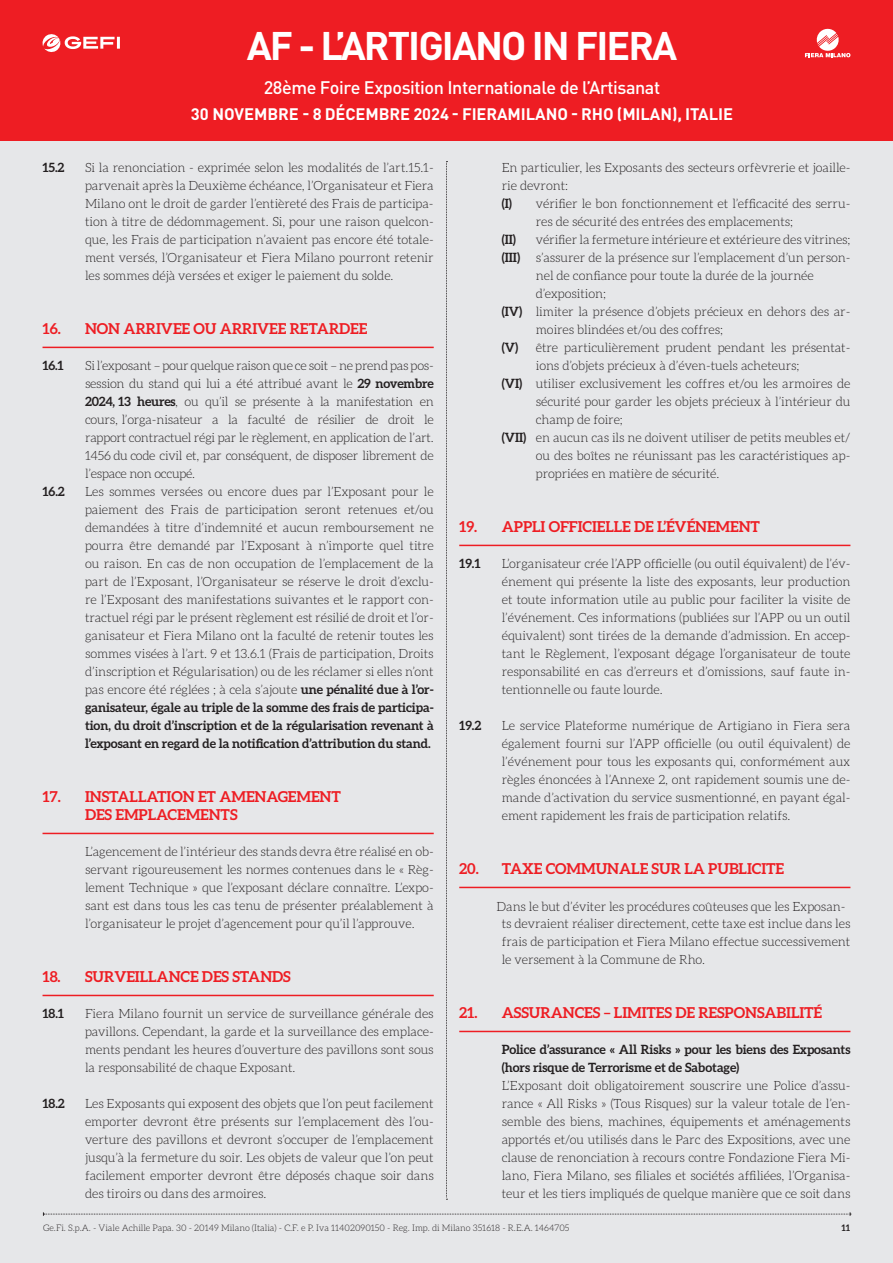
<style>
.page{position:relative;width:893px;height:1263px;background:#e6e7e9}
.page>*{position:absolute;margin:0;border:0;box-sizing:border-box;transform-origin:0 0}
.t1{font:700 39.45px "DIN Pro";letter-spacing:-.05em;color:#fff}
.t2{font:500 18px "DIN Pro";letter-spacing:-.025em;color:#fff}
.t3{font:700 16.5px "DIN Pro";letter-spacing:-.005em;color:#fff}
.t4{font:700 15px/18px "Aleo";letter-spacing:-.005em;color:#ee1d23}
.t5{font:300 12.75px/18px "Aleo";letter-spacing:-.005em;color:#231f20;text-align:justify}
.t6{font:700 12.75px/18px "Aleo";letter-spacing:-.005em;color:#231f20}
.t7{font:300 9px "Aleo";color:#231f20}
.t8{font:700 9px "Aleo";color:#231f20}
.s1{font-weight:700}
</style>
<div class="page">
<div style="left:0;top:0;width:893px;height:140px;background:#ee1d23"></div>
<svg style="left:43px;top:1212px;width:808px;height:4px"></svg>
<svg style="left:446px;top:161px;width:1px;height:1039px"></svg>
<svg style="left:42px;top:34px;width:78px;height:18px"></svg>
<svg style="left:805px;top:28px;width:45px;height:29px"></svg>
<hr style="left:43px;top:347px;width:391px;height:1px;background:#ee1d23">
<hr style="left:43px;top:833px;width:391px;height:1px;background:#ee1d23">
<hr style="left:43px;top:995px;width:391px;height:1px;background:#ee1d23">
<hr style="left:459px;top:545px;width:391px;height:1px;background:#ee1d23">
<hr style="left:459px;top:887px;width:391px;height:1px;background:#ee1d23">
<hr style="left:459px;top:1031px;width:391px;height:1px;background:#ee1d23">
<h1 class="t1" style="left:247px;top:13px;width:432px">AF - L’ARTIGIANO IN FIERA</h1>
<h2 class="t2" style="left:264px;top:73px;width:398px">28ème Foire Exposition Internationale de l’Artisanat</h2>
<p class="t3" style="left:191px;top:101px;width:543px">30 NOVEMBRE - 8 DÉCEMBRE 2024 - FIERAMILANO - RHO (MILAN), ITALIE</p>
<p class="t6" style="left:43px;top:159px;width:24px">15.2</p>
<p class="t5" style="left:85px;top:159px;width:350px">Si la renonciation - exprimée selon les modalités de l’art.15.1- parvenait après la Deuxième échéance, l’Organisateur et Fiera Milano ont le droit de garder l’entièreté des Frais de participa&shy;tion à titre de dédommagement. Si, pour une raison quelcon&shy;que, les Frais de participation n’avaient pas encore été totale&shy;ment versés, l’Organisateur et Fiera Milano pourront retenir les sommes déjà versées et exiger le paiement du solde.</p>
<p class="t4" style="left:43px;top:320px;width:326px">16. NON ARRIVEE OU ARRIVEE RETARDEE</p>
<p class="t6" style="left:43px;top:357px;width:23px">16.1</p>
<p class="t5" style="left:85px;top:357px;width:350px">Si l’exposant – pour quelque raison que ce soit – ne prend pas pos&shy;session du stand qui lui a été attribué avant le <span class="s1">29 novembre 2024, 13 heures</span>, ou qu’il se présente à la manifestation en cours, l’orga-nisateur a la faculté de résilier de droit le rapport contractuel régi par le règlement, en application de l’art.<br>1456 du code civil et, par conséquent, de disposer librement de l’espace non occupé.</p>
<p class="t6" style="left:43px;top:483px;width:24px">16.2</p>
<p class="t5" style="left:85px;top:483px;width:350px">Les sommes versées ou encore dues par l’Exposant pour le paiement des Frais de participation seront retenues et/ou demandées à titre d’indemnité et aucun remboursement ne pourra être demandé par l’Exposant à n’importe quel titre ou raison. En cas de non occupation de l’emplacement de la part de l’Exposant, l’Organisateur se réserve le droit d’exclu&shy;re l’Exposant des manifestations suivantes et le rapport con&shy;tractuel régi par le présent règlement est résilié de droit et l’or&shy;ganisateur et Fiera Milano ont la faculté de retenir toutes les sommes visées à l’art. 9 et 13.6.1 (Frais de participation, Droits d’inscription et Régularisation) ou de les réclamer si elles n’ont pas encore été réglées ; à cela s’ajoute <span class="s1">une pénalité due à l’or&shy;ganisateur, égale au triple de la somme des frais de participa&shy;tion, du droit d’inscription et de la régularisation revenant à l’exposant en regard de la notification d’attribution du stand.</span></p>
<p class="t4" style="left:85px;top:788px;width:257px;text-indent:-43px">17. INSTALLATION ET AMENAGEMENT<br>DES EMPLACEMENTS</p>
<p class="t5" style="left:85px;top:843px;width:350px">L’agencement de l’intérieur des stands devra être réalisé en ob&shy;servant rigoureusement les normes contenues dans le « Règ&shy;lement Technique » que l’exposant déclare connaître. L’expo&shy;sant est dans tous les cas tenu de présenter préalablement à l’organisateur le projet d’agencement pour qu’il l’approuve.</p>
<p class="t4" style="left:43px;top:968px;width:250px">18. SURVEILLANCE DES STANDS</p>
<p class="t6" style="left:43px;top:1005px;width:23px">18.1</p>
<p class="t5" style="left:85px;top:1005px;width:350px">Fiera Milano fournit un service de surveillance générale des pavillons. Cependant, la garde et la surveillance des emplace&shy;ments pendant les heures d’ouverture des pavillons sont sous la responsabilité de chaque Exposant.</p>
<p class="t6" style="left:43px;top:1095px;width:24px">18.2</p>
<p class="t5" style="left:85px;top:1095px;width:350px">Les Exposants qui exposent des objets que l’on peut facilement emporter devront être présents sur l’emplacement dès l’ou&shy;verture des pavillons et devront s’occuper de l’emplacement jusqu’à la fermeture du soir. Les objets de valeur que l’on peut facilement emporter devront être déposés chaque soir dans des tiroirs ou dans des armoires.</p>
<p class="t5" style="left:502px;top:159px;width:350px">En particulier, les Exposants des secteurs orfèvrerie et joaille-</p>
<p class="t5" style="left:502px;top:177px;width:68px">rie devront:</p>
<p class="t5" style="left:502px;top:195px;width:350px"><span class="s1">(I)</span> vérifier le bon fonctionnement et l’efficacité des serru-</p>
<p class="t5" style="left:536px;top:213px;width:259px">res de sécurité des entrées des emplacements;</p>
<p class="t5" style="left:502px;top:231px;width:350px"><span class="s1">(II)</span> vérifier la fermeture intérieure et extérieure des vitrines;</p>
<p class="t5" style="left:502px;top:249px;width:350px"><span class="s1">(III)</span> s’assurer de la présence sur l’emplacement d’un person-</p>
<p class="t5" style="left:536px;top:267px;width:280px">nel de confiance pour toute la durée de la journée</p>
<p class="t5" style="left:536px;top:285px;width:72px">d’exposition;</p>
<p class="t5" style="left:502px;top:303px;width:350px"><span class="s1">(IV)</span> limiter la présence d’objets précieux en dehors des ar-</p>
<p class="t5" style="left:536px;top:321px;width:189px">moires blindées et/ou des coffres;</p>
<p class="t5" style="left:502px;top:339px;width:350px"><span class="s1">(V)</span> être particulièrement prudent pendant les présentat-</p>
<p class="t5" style="left:536px;top:357px;width:265px">ions d’objets précieux à d’éven-tuels acheteurs;</p>
<p class="t5" style="left:502px;top:375px;width:350px"><span class="s1">(VI)</span> utiliser exclusivement les coffres et/ou les armoires de</p>
<p class="t5" style="left:536px;top:393px;width:316px">sécurité pour garder les objets précieux à l’intérieur du</p>
<p class="t5" style="left:536px;top:411px;width:89px">champ de foire;</p>
<p class="t5" style="left:502px;top:429px;width:350px"><span class="s1">(VII)</span> en aucun cas ils ne doivent utiliser de petits meubles et/</p>
<p class="t5" style="left:536px;top:447px;width:316px">ou des boîtes ne réunissant pas les caractéristiques ap-</p>
<p class="t5" style="left:536px;top:465px;width:185px">propriées en matière de sécurité.</p>
<p class="t4" style="left:459px;top:518px;width:302px">19. APPLI OFFICIELLE DE L’ÉVÉNEMENT</p>
<p class="t6" style="left:459px;top:555px;width:23px">19.1</p>
<p class="t5" style="left:502px;top:555px;width:350px">L’organisateur crée l’APP officielle (ou outil équivalent) de l’év&shy;énement qui présente la liste des exposants, leur production et toute information utile au public pour faciliter la visite de l’événement. Ces informations (publiées sur l’APP ou un outil équivalent) sont tirées de la demande d’admission. En accep&shy;tant le Règlement, l’exposant dégage l’organisateur de toute responsabilité en cas d’erreurs et d’omissions, sauf faute in&shy;tentionnelle ou faute lourde.</p>
<p class="t6" style="left:459px;top:717px;width:24px">19.2</p>
<p class="t5" style="left:502px;top:717px;width:350px">Le service Plateforme numérique de Artigiano in Fiera sera également fourni sur l’APP officielle (ou outil équivalent) de l’événement pour tous les exposants qui, conformément aux règles énoncées à l’Annexe 2, ont rapidement soumis une de&shy;mande d’activation du service susmentionné, en payant égal&shy;ement rapidement les frais de participation relatifs.</p>
<p class="t4" style="left:459px;top:860px;width:326px">20. TAXE COMMUNALE SUR LA PUBLICITE</p>
<p class="t5" style="left:502px;top:898px;width:350px;text-align:left;text-indent:-5px">Dans le but d’éviter les procédures coûteuses que les Exposan&shy;ts devraient réaliser directement, cette taxe est inclue dans les frais de participation et Fiera Milano effectue successivement le versement à la Commune de Rho.</p>
<p class="t4" style="left:459px;top:1004px;width:364px">21. ASSURANCES – LIMITES DE RESPONSABILITÉ</p>
<p class="t6" style="left:502px;top:1041px;width:350px">Police d’assurance « All Risks » pour les biens des Exposants (hors risque de Terrorisme et de Sabotage)</p>
<p class="t5" style="left:502px;top:1077px;width:350px">L’Exposant doit obligatoirement souscrire une Police d’assu&shy;rance « All Risks » (Tous Risques) sur la valeur totale de l’en&shy;semble des biens, machines, équipements et aménagements apportés et/ou utilisés dans le Parc des Expositions, avec une clause de renonciation à recours contre Fondazione Fiera Mi&shy;lano, Fiera Milano, ses filiales et sociétés affiliées, l’Organisa&shy;teur et les tiers impliqués de quelque manière que ce soit dans</p>
<p class="t7" style="left:43px;top:1222px;width:528px">Ge.Fi. S.p.A. - Viale Achille Papa. 30 - 20149 Milano (Italia) - C.F. e P. Iva 11402090150 - Reg. Imp. di Milano 351618 - R.E.A. 1464705</p>
<p class="t8" style="left:842px;top:1222px;width:10px">11</p>
</div>
